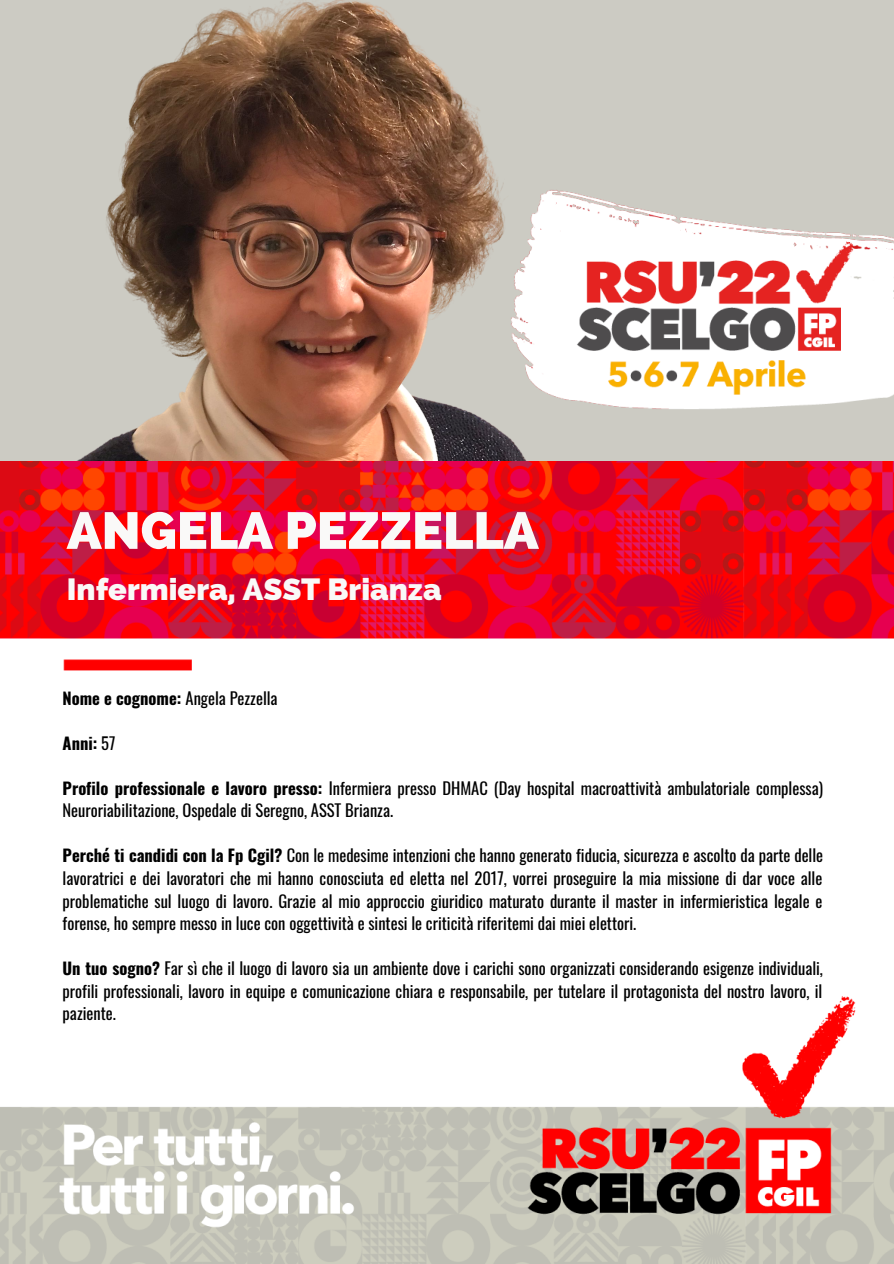
<style>
.page{position:relative;width:894px;height:1264px;background:#fff}
.page>*{position:absolute;margin:0;border:0;box-sizing:border-box;transform-origin:0 0}
.t1{font:800 51.75px "Raleway";color:#faf9f8}
.t2{font:800 30.75px "Raleway";color:#faf9f8}
.t3{font:16.5px/22.5px "Oswald";color:#000;text-align:justify}
.t4{font:700 16.5px "Oswald";color:#000}
.s1{font-weight:700}
.s2{font-weight:400}
</style>
<div class="page">
<div style="left:0;top:0;width:893px;height:492px;background:#cccbc3"></div>
<img style="left:77px;top:0;width:450px;height:461px">
<img style="left:0;top:461px;width:893px;height:802px">
<img style="left:495px;top:183px;width:398px;height:260px">
<p class="t1" style="left:67px;top:500px;width:473px">ANGELA PEZZELLA</p>
<p class="t2" style="left:67px;top:570px;width:376px">Infermiera, ASST Brianza</p>
<p class="t3" style="left:63px;top:686px;width:216px"><span class="s1">Nome e cognome:</span> Angela Pezzella</p>
<p class="t4" style="left:63px;top:730px;width:54px">Anni: <span class="s2">57</span></p>
<p class="t3" style="left:63px;top:776px;width:761px"><span class="s1">Profilo professionale e lavoro presso:</span> Infermiera presso DHMAC (Day hospital macroattività ambulatoriale complessa)<br>Neuroriabilitazione, Ospedale di Seregno, ASST Brianza.</p>
<p class="t3" style="left:63px;top:843px;width:761px"><span class="s1">Perché ti candidi con la Fp Cgil?</span> Con le medesime intenzioni che hanno generato fiducia, sicurezza e ascolto da parte delle lavoratrici e dei lavoratori che mi hanno conosciuta ed eletta nel 2017, vorrei proseguire la mia missione di dar voce alle problematiche sul luogo di lavoro. Grazie al mio approccio giuridico maturato durante il master in infermieristica legale e forense, ho sempre messo in luce con oggettività e sintesi le criticità riferitemi dai miei elettori.</p>
<p class="t3" style="left:63px;top:956px;width:761px"><span class="s1">Un tuo sogno?</span> Far sì che il luogo di lavoro sia un ambiente dove i carichi sono organizzati considerando esigenze individuali, profili professionali, lavoro in equipe e comunicazione chiara e responsabile, per tutelare il protagonista del nostro lavoro, il paziente.</p>
</div>
